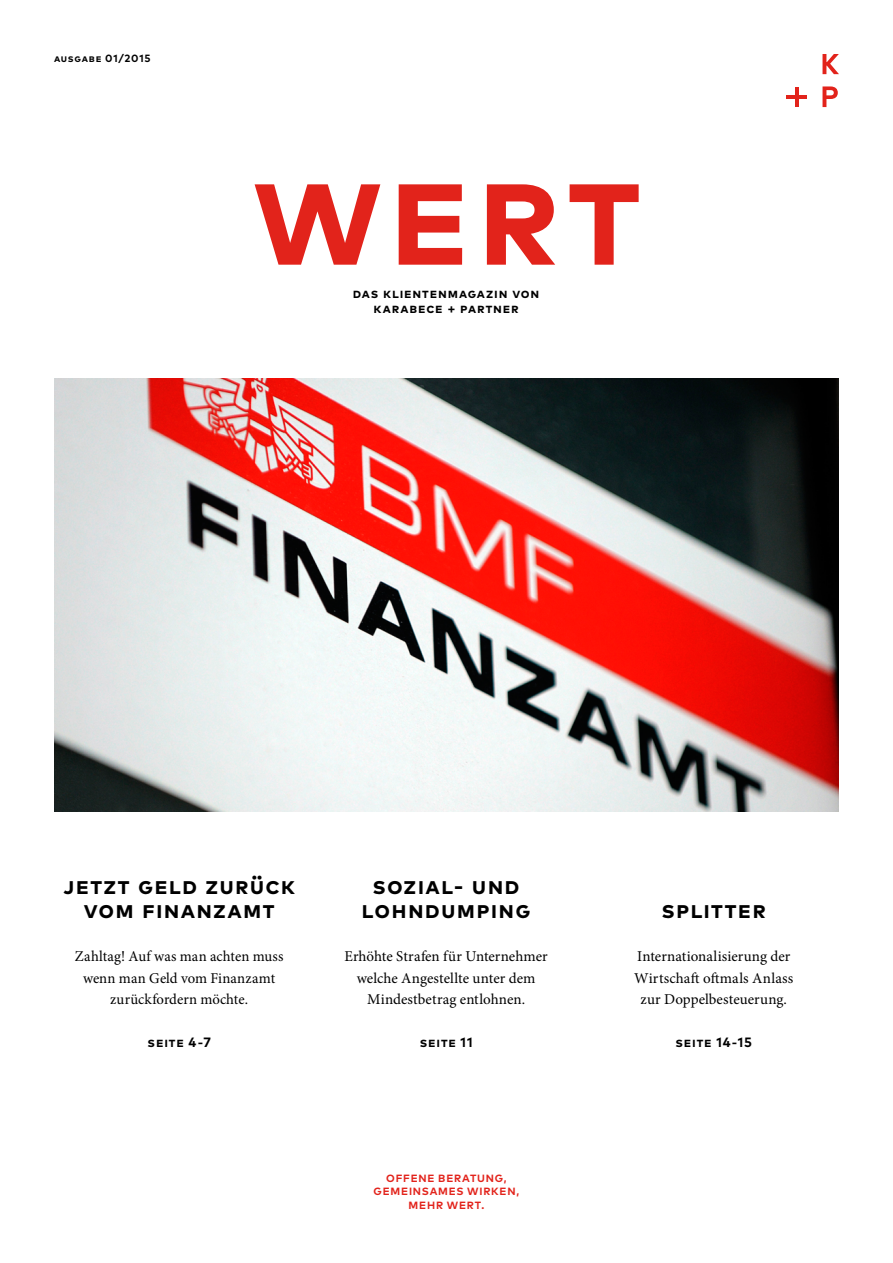
<style>
.page{position:relative;width:893px;height:1263px;background:#fff}
.page>*{position:absolute;margin:0;border:0;box-sizing:border-box;transform-origin:0 0}
.t1{font:700 150px "Mark OT";color:#e2231b}
.t2{font:700 24px/24px "Mark OT";letter-spacing:.05em;color:#000;text-align:center}
.t3{font:15px/21.6px "Minion Pro";color:#000;text-align:center}
.t4{font:700 13.5px/15px "Mark OT";letter-spacing:.065em;color:#000;text-align:center}
.t5{font:700 10.5px/13.5px "Mark OT";letter-spacing:.08em;color:#e2231b;text-align:center}
.t6{font:700 10.5px "Mark OT";letter-spacing:.075em;color:#000}
</style>
<div class="page">
<svg style="left:822px;top:54px;width:17px;height:20px"></svg>
<svg style="left:822px;top:86px;width:16px;height:21px"></svg>
<hr style="left:787px;top:95px;width:20px;height:4px;background:#e2231b">
<hr style="left:795px;top:87px;width:3px;height:20px;background:#e2231b">
<img style="left:55px;top:378px;width:783px;height:433px">
<p class="t6" style="left:54px;top:52px;width:98px">ausgabe 01/2015</p>
<h1 class="t1" style="left:252px;top:115px;width:390px">wert</h1>
<p class="t4" style="left:353px;top:285px;width:188px">das klientenmagazin von karabece + partner</p>
<h2 class="t2" style="left:63px;top:873px;width:233px">jetzt geld zurück vom finanzamt</h2>
<p class="t3" style="left:75px;top:945px;width:210px">Zahltag! Auf was man achten muss wenn man Geld vom Finanzamt zurückfordern möchte.</p>
<p class="t4" style="left:148px;top:1035px;width:65px">seite 4-7</p>
<h2 class="t2" style="left:362px;top:873px;width:171px">sozial- und lohndumping</h2>
<p class="t3" style="left:344px;top:945px;width:205px">Erhöhte Strafen für Unternehmer welche Angestellte unter dem<br>Mindestbetrag entlohnen.</p>
<p class="t4" style="left:420px;top:1035px;width:54px">seite 11</p>
<p class="t5" style="left:374px;top:1171px;width:147px">OFFENE BERATUNG,<br>GEMEINSAMES WIRKEN,<br>MEHR WERT.</p>
<h2 class="t2" style="left:662px;top:897px;width:106px">splitter</h2>
<p class="t3" style="left:634px;top:945px;width:161px">Internationalisierung der<br>Wirtschaft oftmals Anlass zur Doppelbesteuerung.</p>
<p class="t4" style="left:675px;top:1035px;width:78px">seite 14-15</p>
</div>
